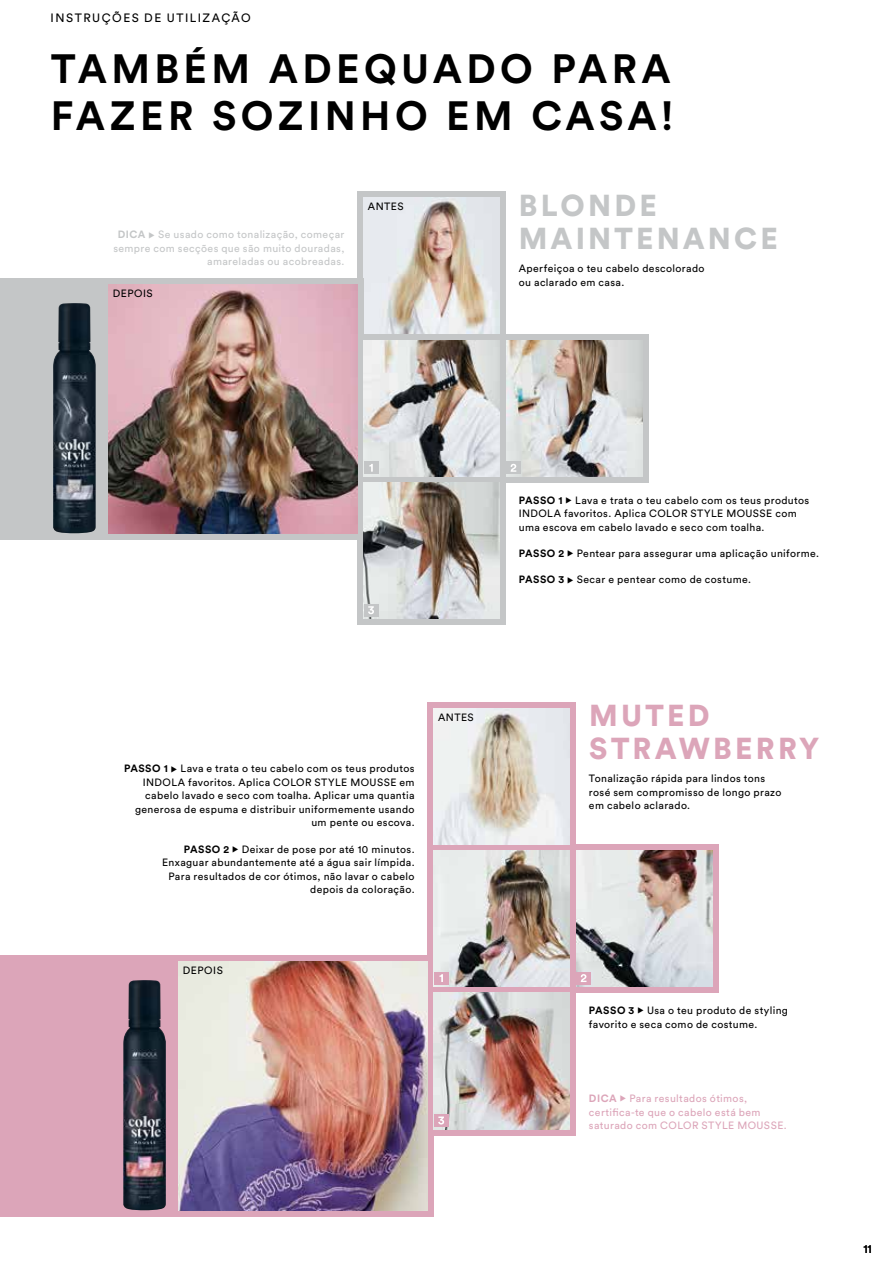
<style>
.page{position:relative;width:893px;height:1263px;background:#fff}
.page>*{position:absolute;margin:0;border:0;box-sizing:border-box;transform-origin:0 0}
.t1{font:700 40.5px/46.5px "Circular Pro";letter-spacing:.11em;color:#000}
.t2{font:900 30px/33px "Circular Pro";letter-spacing:.105em;color:#c4c6c7}
.t3{font:900 30px/33px "Circular Pro";letter-spacing:.11em;color:#dca5b9}
.t4{font:12px "Circular Pro";letter-spacing:.12em;color:#000}
.t5{font:10.5px/13.5px "Circular Pro";letter-spacing:.035em;color:#000}
.t6{font:10.5px/13.5px "Circular Pro";letter-spacing:.035em;color:#c4c6c7;text-align:right}
.t7{font:10.5px/13.5px "Circular Pro";letter-spacing:.035em;color:#dca5b9}
.s1{font-weight:700}
</style>
<div class="page">
<div style="left:570px;top:844px;width:149px;height:149px;background:#dca5b9"></div>
<div style="left:427px;top:702px;width:149px;height:433px;background:#dca5b9"></div>
<div style="left:0;top:955px;width:434px;height:261px;background:#dca5b9"></div>
<div style="left:500px;top:334px;width:148px;height:149px;background:#c4c6c7"></div>
<div style="left:357px;top:191px;width:149px;height:434px;background:#c4c6c7"></div>
<img style="left:364px;top:198px;width:136px;height:136px">
<div style="left:0;top:278px;width:364px;height:262px;background:#c4c6c7"></div>
<img style="left:434px;top:708px;width:136px;height:136px">
<img style="left:506px;top:340px;width:136px;height:136px">
<img style="left:576px;top:850px;width:136px;height:136px">
<img style="left:434px;top:993px;width:136px;height:136px">
<img style="left:364px;top:483px;width:136px;height:136px">
<img style="left:108px;top:284px;width:249px;height:249px">
<img style="left:179px;top:961px;width:248px;height:249px">
<img style="left:364px;top:340px;width:136px;height:136px">
<img style="left:434px;top:850px;width:136px;height:136px">
<div style="left:364px;top:461px;width:14px;height:13px;background:#c4c6c7"></div>
<svg style="left:369px;top:464px;width:4px;height:8px"></svg>
<div style="left:506px;top:461px;width:15px;height:13px;background:#c4c6c7"></div>
<svg style="left:511px;top:464px;width:5px;height:8px"></svg>
<div style="left:364px;top:604px;width:14px;height:13px;background:#c4c6c7"></div>
<svg style="left:368px;top:606px;width:6px;height:8px"></svg>
<img style="left:53px;top:303px;width:43px;height:230px">
<img style="left:123px;top:980px;width:43px;height:230px">
<div style="left:434px;top:972px;width:15px;height:12px;background:#dca5b9"></div>
<svg style="left:439px;top:974px;width:4px;height:8px"></svg>
<div style="left:434px;top:1114px;width:15px;height:13px;background:#dca5b9"></div>
<svg style="left:438px;top:1116px;width:6px;height:8px"></svg>
<div style="left:576px;top:972px;width:15px;height:12px;background:#dca5b9"></div>
<svg style="left:581px;top:974px;width:5px;height:8px"></svg>
<p class="t4" style="left:51px;top:10px;width:202px">INSTRUÇÕES DE UTILIZAÇÃO</p>
<h1 class="t1" style="left:51px;top:44px;width:625px">TAMBÉM ADEQUADO PARA<br>FAZER SOZINHO EM CASA!</h1>
<p class="t6" style="left:113px;top:227px;width:232px"><span class="s1">DICA</span> ◆ Se usado como tonalização, começar sempre com secções que são muito douradas, amareladas ou acobreadas.</p>
<p class="t5" style="left:113px;top:286px;width:42px">DEPOIS</p>
<p class="t5" style="left:368px;top:200px;width:37px">ANTES</p>
<h2 class="t2" style="left:519px;top:187px;width:261px">BLONDE<br>MAINTENANCE</h2>
<p class="t5" style="left:519px;top:261px;width:187px">Aperfeiçoa o teu cabelo descolorado ou aclarado em casa.</p>
<p class="t5" style="left:519px;top:493px;width:292px"><span class="s1">PASSO 1</span> ◆ Lava e trata o teu cabelo com os teus produtos<br>INDOLA favoritos. Aplica COLOR STYLE MOUSSE com uma escova em cabelo lavado e seco com toalha.</p>
<p class="t5" style="left:519px;top:546px;width:302px"><span class="s1">PASSO 2</span> ◆ Pentear para assegurar uma aplicação uniforme.</p>
<p class="t5" style="left:519px;top:572px;width:234px"><span class="s1">PASSO 3</span> ◆ Secar e pentear como de costume.</p>
<p class="t5" style="left:124px;top:761px;width:292px;text-align:right"><span class="s1">PASSO 1</span> ◆ Lava e trata o teu cabelo com os teus produtos INDOLA favoritos. Aplica COLOR STYLE MOUSSE em cabelo lavado e seco com toalha. Aplicar uma quantia generosa de espuma e distribuir uniformemente usando um pente ou escova.</p>
<p class="t5" style="left:162px;top:842px;width:254px;text-align:right"><span class="s1">PASSO 2</span> ◆ Deixar de pose por até 10 minutos.<br>Enxaguar abundantemente até a água sair límpida.<br>Para resultados de cor ótimos, não lavar o cabelo depois da coloração.</p>
<p class="t5" style="left:438px;top:710px;width:37px">ANTES</p>
<p class="t5" style="left:183px;top:963px;width:42px">DEPOIS</p>
<h2 class="t3" style="left:589px;top:698px;width:232px">MUTED<br>STRAWBERRY</h2>
<p class="t5" style="left:589px;top:771px;width:194px">Tonalização rápida para lindos tons rosé sem compromisso de longo prazo em cabelo aclarado.</p>
<p class="t5" style="left:589px;top:1003px;width:201px"><span class="s1">PASSO 3</span> ◆ Usa o teu produto de styling favorito e seca como de costume.</p>
<p class="t7" style="left:589px;top:1091px;width:199px"><span class="s1">DICA</span> ◆ Para resultados ótimos, certifica-te que o cabelo está bem saturado com COLOR STYLE MOUSSE.</p>
<p class="t4" style="left:863px;top:1241px;width:10px">11</p>
</div>
